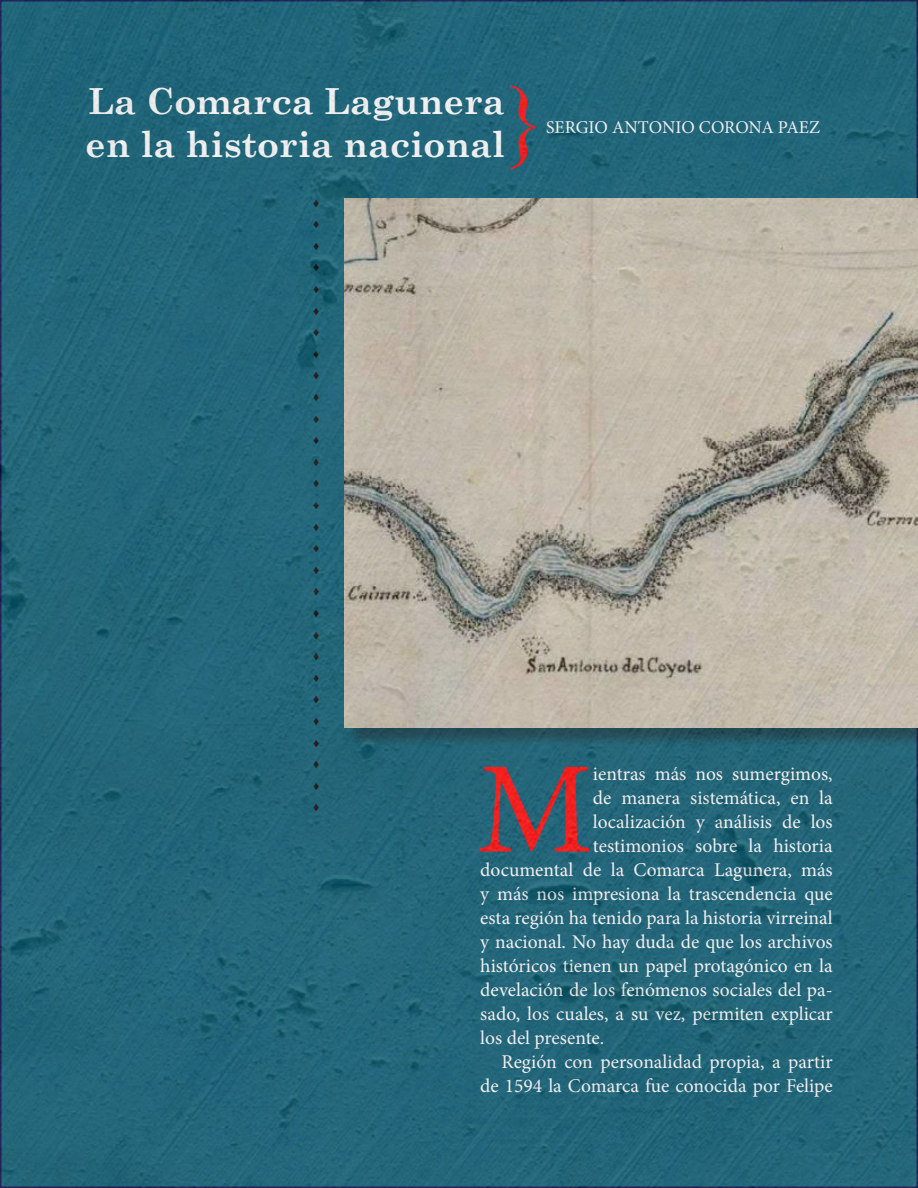
<style>
.page{position:relative;width:918px;height:1188px;background:#fff}
.page>*{position:absolute;margin:0;border:0;box-sizing:border-box;transform-origin:0 0}
.t1{font:130.2px "Minion Pro";color:#f00}
.t2{font:90px "Century Schoolbook";color:#f00}
.t3{font:700 36px/43.2px "Century Schoolbook";color:#fff}
.t4{font:19.5px "Minion Pro";color:#fff}
.t5{font:18px/21.6px "Wingdings";color:#000;text-align:justify}
.t6{font:18px "Minion Pro";letter-spacing:-.01em;color:#fff}
</style>
<div class="page">
<img style="left:0;top:0;width:918px;height:1188px">
<h2 class="t2" style="left:510px;top:44px;width:31px">}</h2>
<h3 class="t3" style="left:85px;top:77px;width:421px">La Comarca Lagunera en la historia nacional</h3>
<p class="t6" style="left:546px;top:115px;width:275px">SERGIO ANTONIO CORONA PAEZ</p>
<p class="t5" style="left:312px;top:193px;width:10px">▲ ▲ ▲ ▲ ▲ ▲ ▲ ▲ ▲ ▲ ▲ ▲ ▲ ▲ ▲ ▲ ▲ ▲ ▲ ▲ ▲ ▲ ▲ ▲ ▲ ▲ ▲ ▲ ▲</p>
<h1 class="t1" style="left:477px;top:723px;width:118px">M</h1>
<p class="t4" style="left:593px;top:760px;width:241px">ientras más nos sumergimos,</p>
<p class="t4" style="left:593px;top:784px;width:241px">de manera sistemática, en la</p>
<p class="t4" style="left:593px;top:808px;width:241px">localización y análisis de los</p>
<p class="t4" style="left:593px;top:832px;width:241px">testimonios sobre la historia</p>
<p class="t4" style="left:480px;top:856px;width:354px">documental de la Comarca Lagunera, más</p>
<p class="t4" style="left:480px;top:880px;width:354px">y más nos impresiona la trascendencia que</p>
<p class="t4" style="left:480px;top:904px;width:354px">esta región ha tenido para la historia virreinal</p>
<p class="t4" style="left:480px;top:928px;width:354px">y nacional. No hay duda de que los archivos</p>
<p class="t4" style="left:480px;top:952px;width:354px">históricos tienen un papel protagónico en la</p>
<p class="t4" style="left:480px;top:976px;width:354px">develación de los fenómenos sociales del pa-</p>
<p class="t4" style="left:480px;top:1000px;width:354px">sado, los cuales, a su vez, permiten explicar</p>
<p class="t4" style="left:480px;top:1024px;width:125px">los del presente.</p>
<p class="t4" style="left:502px;top:1048px;width:333px">Región con personalidad propia, a partir</p>
<p class="t4" style="left:480px;top:1072px;width:354px">de 1594 la Comarca fue conocida por Felipe</p>
</div>
